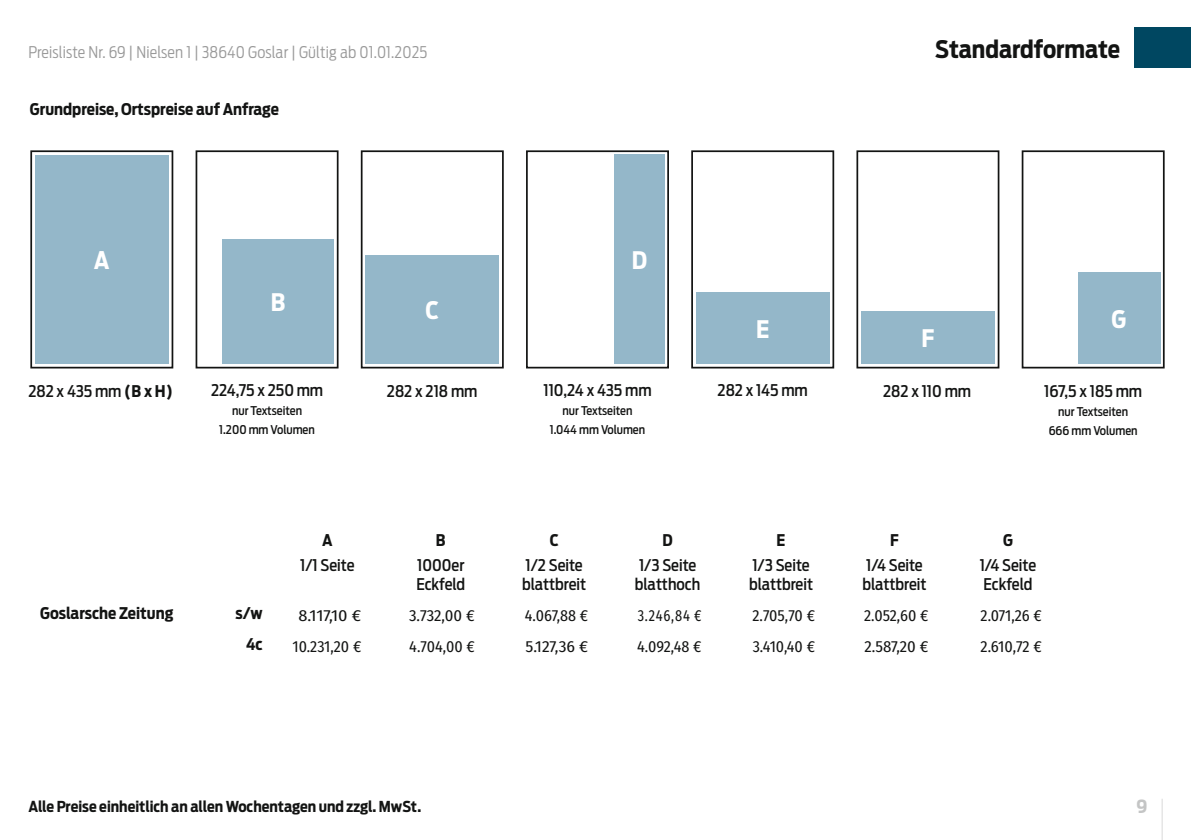
<style>
.page{position:relative;width:1191px;height:840px;background:#fff}
.page>*{position:absolute;margin:0;border:0;box-sizing:border-box;transform-origin:0 0}
.t1{font:700 24px "Antenna Cond";color:#131413}
.t2{font:700 24px "Antenna Cond";color:#fff}
.t3{font:700 18px "Antenna Cond";color:#c4c5c5}
.t4{font:500 16px/19px "Antenna Cond";color:#131413}
.t5{font:16px "Fira Sans Condensed";color:#131413}
.t6{font:700 16px "Antenna Cond";color:#131413}
.t7{font:300 16px "Antenna Cond";letter-spacing:.01em;color:#999}
.t8{font:16px "Fira Sans Condensed";color:#131413;scale:1.04 1}
.t9{font:16px "Fira Sans Condensed";color:#131413;scale:1.13 1}
.t10{font:16px "Fira Sans Condensed";color:#131413;scale:.89 1}
.t11{font:16px "Fira Sans Condensed";color:#131413;scale:1.08 1}
.t12{font:700 15px "Antenna Cond";color:#131413}
.t13{font:500 12px/19px "Antenna Cond";color:#131413;text-align:center}
.s1{font-weight:700}
</style>
<div class="page">
<hr style="left:1161px;top:798px;width:1px;height:41px;background:#d9d9d9">
<div style="left:30px;top:150px;width:143px;height:218px;border:2px solid #131413"></div>
<div style="left:35px;top:155px;width:133px;height:209px;background:#94b7c9"></div>
<div style="left:196px;top:150px;width:142px;height:218px;border:2px solid #131413"></div>
<div style="left:222px;top:239px;width:112px;height:125px;background:#94b7c9"></div>
<div style="left:361px;top:150px;width:143px;height:218px;border:2px solid #131413"></div>
<div style="left:365px;top:255px;width:134px;height:109px;background:#94b7c9"></div>
<div style="left:526px;top:150px;width:143px;height:218px;border:2px solid #131413"></div>
<div style="left:614px;top:155px;width:50px;height:209px;background:#94b7c9"></div>
<div style="left:691px;top:150px;width:143px;height:218px;border:2px solid #131413"></div>
<div style="left:696px;top:292px;width:133px;height:72px;background:#94b7c9"></div>
<div style="left:856px;top:150px;width:143px;height:218px;border:2px solid #131413"></div>
<div style="left:861px;top:311px;width:133px;height:53px;background:#94b7c9"></div>
<div style="left:1021px;top:150px;width:143px;height:218px;border:2px solid #131413"></div>
<div style="left:1077px;top:272px;width:83px;height:92px;background:#94b7c9"></div>
<div style="left:1134px;top:28px;width:57px;height:40px;background:#004761"></div>
<p class="t7" style="left:28px;top:42px;width:400px">Preisliste Nr. 69 | Nielsen 1 | 38640 Goslar | Gültig ab 01.01.2025</p>
<p class="t6" style="left:30px;top:99px;width:250px">Grundpreise, Ortspreise auf Anfrage</p>
<h1 class="t1" style="left:935px;top:34px;width:186px">Standardformate</h1>
<h1 class="t2" style="left:94px;top:246px;width:17px">A</h1>
<h1 class="t2" style="left:271px;top:288px;width:16px">B</h1>
<h1 class="t2" style="left:425px;top:296px;width:15px">C</h1>
<h1 class="t2" style="left:632px;top:246px;width:17px">D</h1>
<p class="t4" style="left:28px;top:381px;width:146px">282 x 435 mm <span class="s1">(B x H)</span></p>
<p class="t4" style="left:211px;top:380px;width:113px">224,75 x 250 mm</p>
<p class="t13" style="left:219px;top:400px;width:97px">nur Textseiten<br>1.200 mm Volumen</p>
<p class="t4" style="left:387px;top:381px;width:92px">282 x 218 mm</p>
<p class="t4" style="left:543px;top:380px;width:110px">110,24 x 435 mm</p>
<p class="t13" style="left:550px;top:400px;width:97px">nur Textseiten<br>1.044 mm Volumen</p>
<h1 class="t2" style="left:756px;top:314px;width:15px">E</h1>
<h1 class="t2" style="left:921px;top:324px;width:15px">F</h1>
<h1 class="t2" style="left:1111px;top:304px;width:16px">G</h1>
<p class="t4" style="left:717px;top:380px;width:92px">282 x 145 mm</p>
<p class="t4" style="left:883px;top:380px;width:89px">282 x 110 mm</p>
<p class="t4" style="left:1044px;top:380px;width:99px">167,5 x 185 mm</p>
<p class="t13" style="left:1048px;top:401px;width:90px">nur Textseiten<br>666 mm Volumen</p>
<p class="t6" style="left:322px;top:530px;width:12px">A</p>
<p class="t4" style="left:300px;top:555px;width:56px">1/1 Seite</p>
<p class="t6" style="left:436px;top:530px;width:11px">B</p>
<p class="t4" style="left:416px;top:555px;width:50px">1000er<br>Eckfeld</p>
<p class="t6" style="left:550px;top:530px;width:11px">C</p>
<p class="t4" style="left:522px;top:555px;width:66px">1/2 Seite blattbreit</p>
<p class="t6" style="left:662px;top:530px;width:12px">D</p>
<p class="t4" style="left:635px;top:555px;width:67px">1/3 Seite blatthoch</p>
<p class="t6" style="left:776px;top:530px;width:10px">E</p>
<p class="t4" style="left:749px;top:555px;width:66px">1/3 Seite blattbreit</p>
<p class="t6" style="left:890px;top:530px;width:10px">F</p>
<p class="t4" style="left:862px;top:555px;width:66px">1/4 Seite blattbreit</p>
<p class="t6" style="left:1003px;top:530px;width:11px">G</p>
<p class="t4" style="left:979px;top:555px;width:58px">1/4 Seite<br>Eckfeld</p>
<p class="t6" style="left:40px;top:603px;width:135px">Goslarsche Zeitung</p>
<p class="t6" style="left:236px;top:603px;width:29px">s/w</p>
<p class="t9" style="left:298px;top:603px;width:57px">8.117,10 €</p>
<p class="t8" style="left:409px;top:603px;width:65px">3.732,00 €</p>
<p class="t5" style="left:525px;top:603px;width:65px">4.067,88 €</p>
<p class="t10" style="left:637px;top:603px;width:73px">3.246,84 €</p>
<p class="t5" style="left:752px;top:603px;width:64px">2.705,70 €</p>
<p class="t5" style="left:864px;top:603px;width:66px">2.052,60 €</p>
<p class="t5" style="left:980px;top:603px;width:63px">2.071,26 €</p>
<p class="t6" style="left:246px;top:634px;width:18px">4c</p>
<p class="t5" style="left:292px;top:634px;width:70px">10.231,20 €</p>
<p class="t5" style="left:409px;top:634px;width:67px">4.704,00 €</p>
<p class="t11" style="left:525px;top:634px;width:60px">5.127,36 €</p>
<p class="t5" style="left:637px;top:634px;width:66px">4.092,48 €</p>
<p class="t5" style="left:752px;top:634px;width:64px">3.410,40 €</p>
<p class="t8" style="left:864px;top:634px;width:63px">2.587,20 €</p>
<p class="t5" style="left:980px;top:634px;width:63px">2.610,72 €</p>
<p class="t12" style="left:28px;top:797px;width:394px">Alle Preise einheitlich an allen Wochentagen und zzgl. MwSt.</p>
<p class="t3" style="left:1136px;top:795px;width:13px">9</p>
</div>
